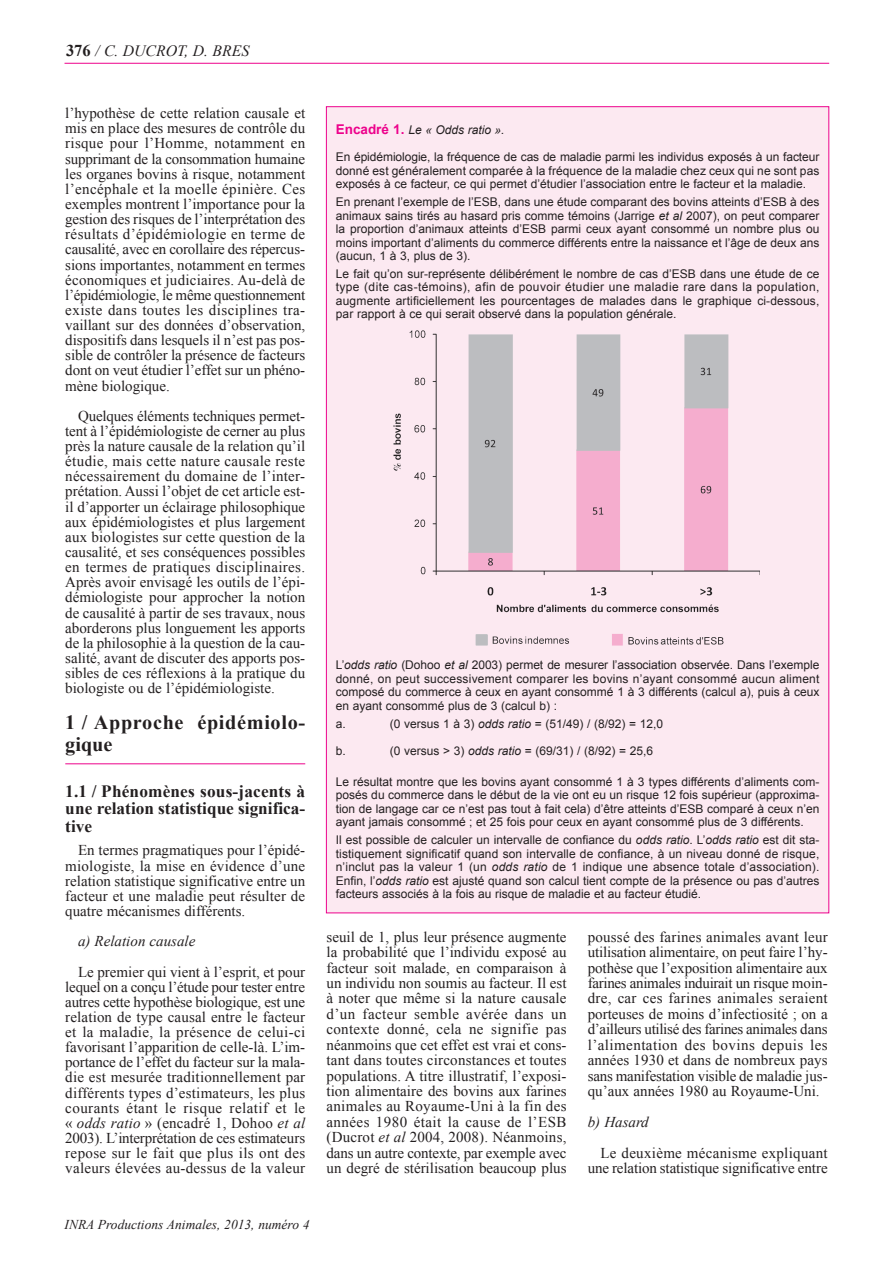
<style>
.page{position:relative;width:893px;height:1263px;background:#fff}
.page>*{position:absolute;margin:0;border:0;box-sizing:border-box;transform-origin:0 0}
.t1{font:700 20.25px/21.1px "Times New Roman";letter-spacing:.035em;color:#231f20}
.t2{font:700 17.25px/17.4px "Times New Roman";color:#231f20;text-align:justify}
.t3{font:italic 15.75px "Times New Roman";color:#231f20}
.t4{font:15px/15.1px "Times New Roman";color:#231f20;text-align:justify}
.t5{font:15px/30.9px "Times New Roman";letter-spacing:.02em;color:#231f20}
.t6{font:italic 13.5px "Times New Roman";color:#231f20}
.t7{font:12px/13.5px "Arial";color:#231f20;text-align:justify}
.t8{font:italic 12px "Arial";color:#231f20}
.s1{font-weight:700;font-style:normal;font-size:16.5px}
.s2{font-style:italic}
.s3{font-weight:700;font-style:normal;font-size:13.5px;color:#ed028c}
</style>
<div class="page">
<hr style="left:65px;top:763px;width:240px;height:1px;background:#ed028c">
<hr style="left:65px;top:63px;width:764px;height:1px;background:#ed028c">
<div style="left:327px;top:107px;width:501px;height:805px;background:#fce9f1"></div>
<img style="left:393px;top:330px;width:367px;height:316px">
<p class="t3" style="left:66px;top:42px;width:185px"><span class="s1">376</span> / C. DUCROT, D. BRES</p>
<p class="t4" style="left:65px;top:106px;width:242px">l’hypothèse de cette relation causale et mis en place des mesures de contrôle du risque pour l’Homme, notamment en supprimant de la consommation humaine les organes bovins à risque, notamment l’encéphale et la moelle épinière. Ces exemples montrent l’importance pour la gestion des risques de l’interprétation des résultats d’épidémiologie en terme de causalité, avec en corollaire des répercus&shy;sions importantes, notamment en termes économiques et judiciaires. Au-delà de l’épidémiologie, le même questionnement existe dans toutes les disciplines tra&shy;vaillant sur des données d’observation, dispositifs dans lesquels il n’est pas pos&shy;sible de contrôler la présence de facteurs dont on veut étudier l’effet sur un phéno&shy;mène biologique.</p>
<p class="t4" style="left:65px;top:408px;width:241px;text-indent:13px">Quelques éléments techniques permet&shy;tent à l’épidémiologiste de cerner au plus près la nature causale de la relation qu’il étudie, mais cette nature causale reste nécessairement du domaine de l’inter&shy;prétation. Aussi l’objet de cet article est&shy;il d’apporter un éclairage philosophique aux épidémiologistes et plus largement aux biologistes sur cette question de la causalité, et ses conséquences possibles en termes de pratiques disciplinaires.<br>Après avoir envisagé les outils de l’épi&shy;démiologiste pour approcher la notion de causalité à partir de ses travaux, nous aborderons plus longuement les apports de la philosophie à la question de la cau&shy;salité, avant de discuter des apports pos&shy;sibles de ces réflexions à la pratique du biologiste ou de l’épidémiologiste.</p>
<p class="t1" style="left:65px;top:712px;width:241px">1 / Approche épidémiolo&shy;gique</p>
<p class="t2" style="left:65px;top:782px;width:241px">1.1 / Phénomènes sous-jacents à une relation statistique significa&shy;tive</p>
<p class="t4" style="left:65px;top:843px;width:241px;text-indent:13px">En termes pragmatiques pour l’épidé&shy;miologiste, la mise en évidence d’une relation statistique significative entre un facteur et une maladie peut résulter de quatre mécanismes différents.</p>
<p class="t4" style="left:78px;top:926px;width:229px;line-height:30.3px"><span class="s2">a) Relation causale<br></span>Le premier qui vient à l’esprit, et pour</p>
<p class="t4" style="left:65px;top:979px;width:241px">lequel on a conçu l’étude pour tester entre autres cette hypothèse biologique, est une relation de type causal entre le facteur et la maladie, la présence de celui-ci favorisant l’apparition de celle-là. L’im&shy;portance de l’effet du facteur sur la mala&shy;die est mesurée traditionnellement par différents types d’estimateurs, les plus courants étant le risque relatif et le « <span class="s2">odds ratio</span> » (encadré 1, Dohoo <span class="s2">et al </span>2003). L’interprétation de ces estimateurs repose sur le fait que plus ils ont des valeurs élevées au-dessus de la valeur</p>
<p class="t8" style="left:336px;top:123px;width:170px"><span class="s3">Encadré 1.</span> Le « Odds ratio ».</p>
<p class="t7" style="left:336px;top:150px;width:485px">En épidémiologie, la fréquence de cas de maladie parmi les individus exposés à un facteur donné est généralement comparée à la fréquence de la maladie chez ceux qui ne sont pas exposés à ce facteur, ce qui permet d’étudier l’association entre le facteur et la maladie.</p>
<p class="t7" style="left:336px;top:195px;width:485px">En prenant l’exemple de l’ESB, dans une étude comparant des bovins atteints d’ESB à des animaux sains tirés au hasard pris comme témoins (Jarrige <span class="s2">et al</span> 2007), on peut comparer la proportion d’animaux atteints d’ESB parmi ceux ayant consommé un nombre plus ou moins important d’aliments du commerce différents entre la naissance et l’âge de deux ans (aucun, 1 à 3, plus de 3).</p>
<p class="t7" style="left:336px;top:267px;width:485px">Le fait qu’on sur-représente délibérément le nombre de cas d’ESB dans une étude de ce type (dite cas-témoins), afin de pouvoir étudier une maladie rare dans la population, augmente artificiellement les pourcentages de malades dans le graphique ci-dessous, par rapport à ce qui serait observé dans la population générale.</p>
<p class="t7" style="left:336px;top:658px;width:485px">L’<span class="s2">odds ratio</span> (Dohoo <span class="s2">et al</span> 2003) permet de mesurer l’association observée. Dans l’exemple donné, on peut successivement comparer les bovins n’ayant consommé aucun aliment composé du commerce à ceux en ayant consommé 1 à 3 différents (calcul a), puis à ceux en ayant consommé plus de 3 (calcul b) :</p>
<p class="t7" style="left:336px;top:717px;width:12px">a.</p>
<p class="t7" style="left:390px;top:717px;width:275px">(0 versus 1 à 3) <span class="s2">odds ratio</span> = (51/49) / (8/92) = 12,0</p>
<p class="t7" style="left:336px;top:744px;width:12px">b.</p>
<p class="t7" style="left:390px;top:744px;width:265px">(0 versus &gt; 3) <span class="s2">odds ratio</span> = (69/31) / (8/92) = 25,6</p>
<p class="t7" style="left:336px;top:775px;width:485px">Le résultat montre que les bovins ayant consommé 1 à 3 types différents d’aliments com&shy;posés du commerce dans le début de la vie ont eu un risque 12 fois supérieur (approxima&shy;tion de langage car ce n’est pas tout à fait cela) d’être atteints d’ESB comparé à ceux n’en ayant jamais consommé ; et 25 fois pour ceux en ayant consommé plus de 3 différents.</p>
<p class="t7" style="left:336px;top:833px;width:485px">Il est possible de calculer un intervalle de confiance du <span class="s2">odds ratio</span>. L’<span class="s2">odds ratio</span> est dit sta&shy;tistiquement significatif quand son intervalle de confiance, à un niveau donné de risque, n’inclut pas la valeur 1 (un <span class="s2">odds ratio</span> de 1 indique une absence totale d’association).<br>Enfin, l’<span class="s2">odds ratio</span> est ajusté quand son calcul tient compte de la présence ou pas d’autres facteurs associés à la fois au risque de maladie et au facteur étudié.</p>
<p class="t4" style="left:326px;top:929px;width:241px">seuil de 1, plus leur présence augmente la probabilité que l’individu exposé au facteur soit malade, en comparaison à un individu non soumis au facteur. Il est à noter que même si la nature causale d’un facteur semble avérée dans un contexte donné, cela ne signifie pas néanmoins que cet effet est vrai et cons&shy;tant dans toutes circonstances et toutes populations. A titre illustratif, l’exposi&shy;tion alimentaire des bovins aux farines animales au Royaume-Uni à la fin des années 1980 était la cause de l’ESB (Ducrot <span class="s2">et al</span> 2004, 2008). Néanmoins, dans un autre contexte, par exemple avec un degré de stérilisation beaucoup plus</p>
<p class="t4" style="left:588px;top:929px;width:242px">poussé des farines animales avant leur utilisation alimentaire, on peut faire l’hy&shy;pothèse que l’exposition alimentaire aux farines animales induirait un risque moin&shy;dre, car ces farines animales seraient porteuses de moins d’infectiosité ; on a d’ailleurs utilisé des farines animales dans l’alimentation des bovins depuis les années 1930 et dans de nombreux pays sans manifestation visible de maladie jus&shy;qu’aux années 1980 au Royaume-Uni.</p>
<p class="t5" style="left:600px;top:1106px;width:229px;text-indent:-13px"><span class="s2">b) Hasard<br></span>Le deuxième mécanisme expliquant</p>
<p class="t4" style="left:588px;top:1160px;width:241px">une relation statistique significative entre</p>
<p class="t6" style="left:65px;top:1217px;width:247px">INRA Productions Animales, 2013, numéro 4</p>
</div>
